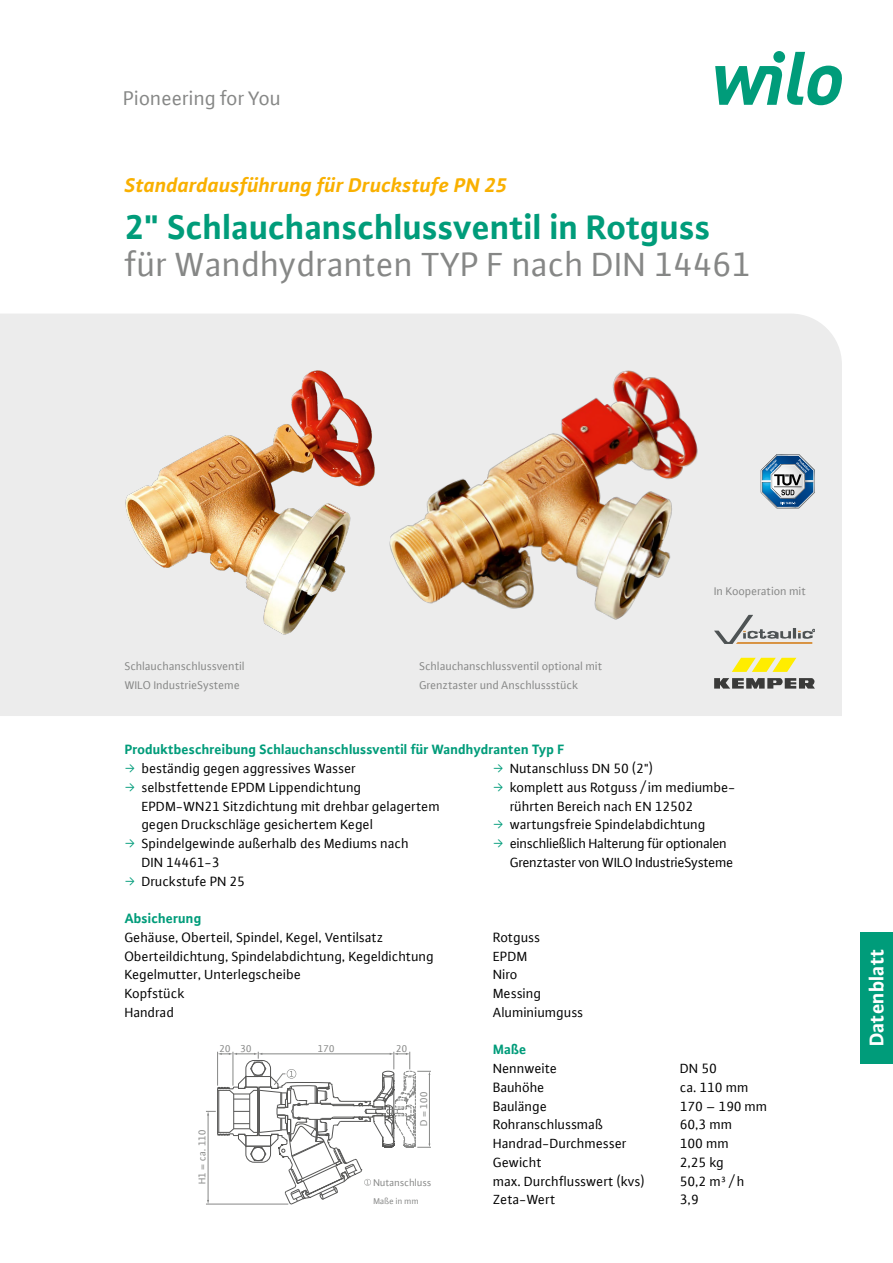
<style>
.page{position:relative;width:893px;height:1263px;background:#fff}
.page>*{position:absolute;margin:0;border:0;box-sizing:border-box;transform-origin:0 0}
.CM_-_Headline_24_pt{font:700 36px "WILO Plus FM";color:#009c7a}
.CM_-_Subline_24_pt{font:36px "WILO Plus FM";color:#868786}
.CM_-_Infozeile_Titel{font:italic 700 21px "WILO Plus FM";color:#f9b000}
.t1{font:21px "WILO Plus FM";color:#868786}
.t2{font:700 21px "WILO Plus FM";color:#fff}
.CM_-_Fließtext{font:14.25px/18.8px "WILO Plus FM";color:#000}
.CM_-_Zwischenübersch{font:700 14.25px "WILO Plus FM";color:#009c7a}
.CM_-_Fließtext-2{font:14.25px/18.8px "WILO Plus FM";letter-spacing:-.02em;color:#000}
.CM_-_Bildunterschrif{font:12px/18.8px "WILO Plus FM";color:#868786}
.t3{font:10.5px "WILO Plus FM";color:#868786}
.t4{font:9px "WILO Plus FM";color:#868786}
.s1{font-family:"WILO Pict";color:#009c7a}
</style>
<div class="page">
<div style="left:0;top:314px;width:842px;height:402px;background:#ececec"></div>
<svg style="left:715px;top:52px;width:127px;height:53px"></svg>
<div style="left:773px;top:51px;width:12px;height:12px;background:#009c7a;border-radius:50%"></div>
<div style="left:860px;top:932px;width:33px;height:132px;background:#009c7a"></div>
<svg style="left:761px;top:454px;width:54px;height:54px;background:#7d9cb5"></svg>
<img style="left:364px;top:334px;width:358px;height:376px">
<img style="left:111px;top:362px;width:281px;height:322px">
<hr style="left:206px;top:1204px;width:82px;height:1px;background:#868786">
<svg style="left:206px;top:1052px;width:225px;height:152px"></svg>
<svg style="left:714px;top:678px;width:101px;height:11px"></svg>
<svg style="left:732px;top:658px;width:64px;height:14px"></svg>
<svg style="left:714px;top:615px;width:101px;height:29px;background:#cfccc8"></svg>
<h2 class="t1" style="left:124px;top:85px;width:159px">Pioneering for You</h2>
<p class="CM_-_Infozeile_Titel" style="left:125px;top:171px;width:384px">Standardausführung für Druckstufe PN 25</p>
<p class="CM_-_Headline_24_pt" style="left:125px;top:202px;width:587px">2" Schlauchanschlussventil in Rotguss</p>
<p class="CM_-_Subline_24_pt" style="left:125px;top:242px;width:628px">für Wandhydranten TYP F nach DIN 14461</p>
<p class="CM_-_Bildunterschrif" style="left:125px;top:656px;width:122px">Schlauchanschlussventil<br>WILO IndustrieSysteme</p>
<p class="CM_-_Bildunterschrif" style="left:419px;top:656px;width:184px">Schlauchanschlussventil optional mit<br>Grenztaster und Anschlussstück</p>
<p class="CM_-_Zwischenübersch" style="left:125px;top:740px;width:441px">Produktbeschreibung Schlauchanschlussventil für Wandhydranten Typ F</p>
<p class="CM_-_Bildunterschrif" style="left:714px;top:581px;width:93px">In Kooperation mit</p>
<p class="CM_-_Fließtext" style="left:125px;top:759px;width:233px"><span class="s1">ƒ</span> beständig gegen aggressives Wasser</p>
<p class="CM_-_Fließtext" style="left:142px;top:777px;width:300px;text-indent:-17px"><span class="s1">ƒ</span> selbstfettende EPDM Lippendichtung<br>EPDM-WN21 Sitzdichtung mit drehbar gelagertem gegen Druckschläge gesichertem Kegel</p>
<p class="CM_-_Fließtext" style="left:142px;top:834px;width:269px;text-indent:-17px"><span class="s1">ƒ</span> Spindelgewinde außerhalb des Mediums nach<br>DIN 14461-3</p>
<p class="CM_-_Fließtext" style="left:125px;top:871px;width:122px"><span class="s1">ƒ</span> Druckstufe PN 25</p>
<p class="CM_-_Fließtext" style="left:493px;top:759px;width:162px"><span class="s1">ƒ</span> Nutanschluss DN 50 (2")</p>
<p class="CM_-_Fließtext" style="left:510px;top:777px;width:227px;text-indent:-17px"><span class="s1">ƒ</span> komplett aus Rotguss / im mediumbe&shy;rührten Bereich nach EN 12502</p>
<p class="CM_-_Fließtext" style="left:493px;top:815px;width:214px"><span class="s1">ƒ</span> wartungsfreie Spindelabdichtung</p>
<p class="CM_-_Fließtext-2" style="left:510px;top:834px;width:225px;text-indent:-17px"><span class="s1">ƒ</span> einschließlich Halterung für optionalen<br>Grenztaster von WILO IndustrieSysteme</p>
<p class="CM_-_Zwischenübersch" style="left:125px;top:909px;width:78px">Absicherung</p>
<p class="CM_-_Fließtext" style="left:125px;top:927px;width:260px">Gehäuse, Oberteil, Spindel, Kegel, Ventilsatz</p>
<p class="CM_-_Fließtext" style="left:493px;top:927px;width:49px">Rotguss</p>
<p class="CM_-_Fließtext" style="left:125px;top:946px;width:311px">Oberteildichtung, Spindelabdichtung, Kegeldichtung</p>
<p class="CM_-_Fließtext" style="left:493px;top:946px;width:36px">EPDM</p>
<p class="CM_-_Fließtext" style="left:125px;top:965px;width:178px">Kegelmutter, Unterlegscheibe</p>
<p class="CM_-_Fließtext" style="left:493px;top:965px;width:26px">Niro</p>
<p class="CM_-_Fließtext" style="left:125px;top:984px;width:62px">Kopfstück</p>
<p class="CM_-_Fließtext" style="left:493px;top:984px;width:50px">Messing</p>
<p class="CM_-_Fließtext" style="left:125px;top:1002px;width:51px">Handrad</p>
<p class="CM_-_Fließtext" style="left:493px;top:1002px;width:92px">Aluminiumguss</p>
<p class="CM_-_Zwischenübersch" style="left:493px;top:1040px;width:35px">Maße</p>
<p class="CM_-_Fließtext" style="left:493px;top:1059px;width:66px">Nennweite</p>
<p class="CM_-_Fließtext" style="left:680px;top:1059px;width:38px">DN 50</p>
<p class="CM_-_Fließtext" style="left:493px;top:1077px;width:53px">Bauhöhe</p>
<p class="CM_-_Fließtext" style="left:680px;top:1077px;width:70px">ca. 110 mm</p>
<p class="CM_-_Fließtext" style="left:493px;top:1096px;width:56px">Baulänge</p>
<p class="CM_-_Fließtext" style="left:680px;top:1096px;width:89px">170 – 190 mm</p>
<p class="CM_-_Fließtext" style="left:493px;top:1115px;width:112px">Rohranschlussmaß</p>
<p class="CM_-_Fließtext" style="left:680px;top:1115px;width:54px">60,3 mm</p>
<p class="CM_-_Fließtext" style="left:493px;top:1134px;width:135px">Handrad-Durchmesser</p>
<p class="CM_-_Fließtext" style="left:680px;top:1134px;width:50px">100 mm</p>
<p class="CM_-_Fließtext" style="left:493px;top:1152px;width:50px">Gewicht</p>
<p class="CM_-_Fließtext" style="left:680px;top:1152px;width:45px">2,25 kg</p>
<p class="CM_-_Fließtext" style="left:493px;top:1171px;width:154px">max. Durchflusswert (kvs)</p>
<p class="CM_-_Fließtext" style="left:680px;top:1171px;width:66px">50,2 m³ / h</p>
<p class="CM_-_Fließtext" style="left:493px;top:1190px;width:64px">Zeta-Wert</p>
<p class="CM_-_Fließtext" style="left:680px;top:1190px;width:20px">3,9</p>
<p class="t3" style="left:220px;top:1042px;width:34px">20 30</p>
<p class="t3" style="left:318px;top:1042px;width:19px">170</p>
<p class="t3" style="left:396px;top:1042px;width:13px">20</p>
<p class="t3" style="left:417px;top:1126px;width:36px;rotate:-90deg">D = 100</p>
<p class="t3" style="left:195px;top:1184px;width:56px;rotate:-90deg">H1 = ca. 110</p>
<p class="t3" style="left:373px;top:1176px;width:60px">Nutanschluss</p>
<p class="t4" style="left:373px;top:1195px;width:47px">Maße in mm</p>
<h2 class="t2" style="left:862px;top:1046px;width:99px;rotate:-90deg">Datenblatt</h2>
</div>
